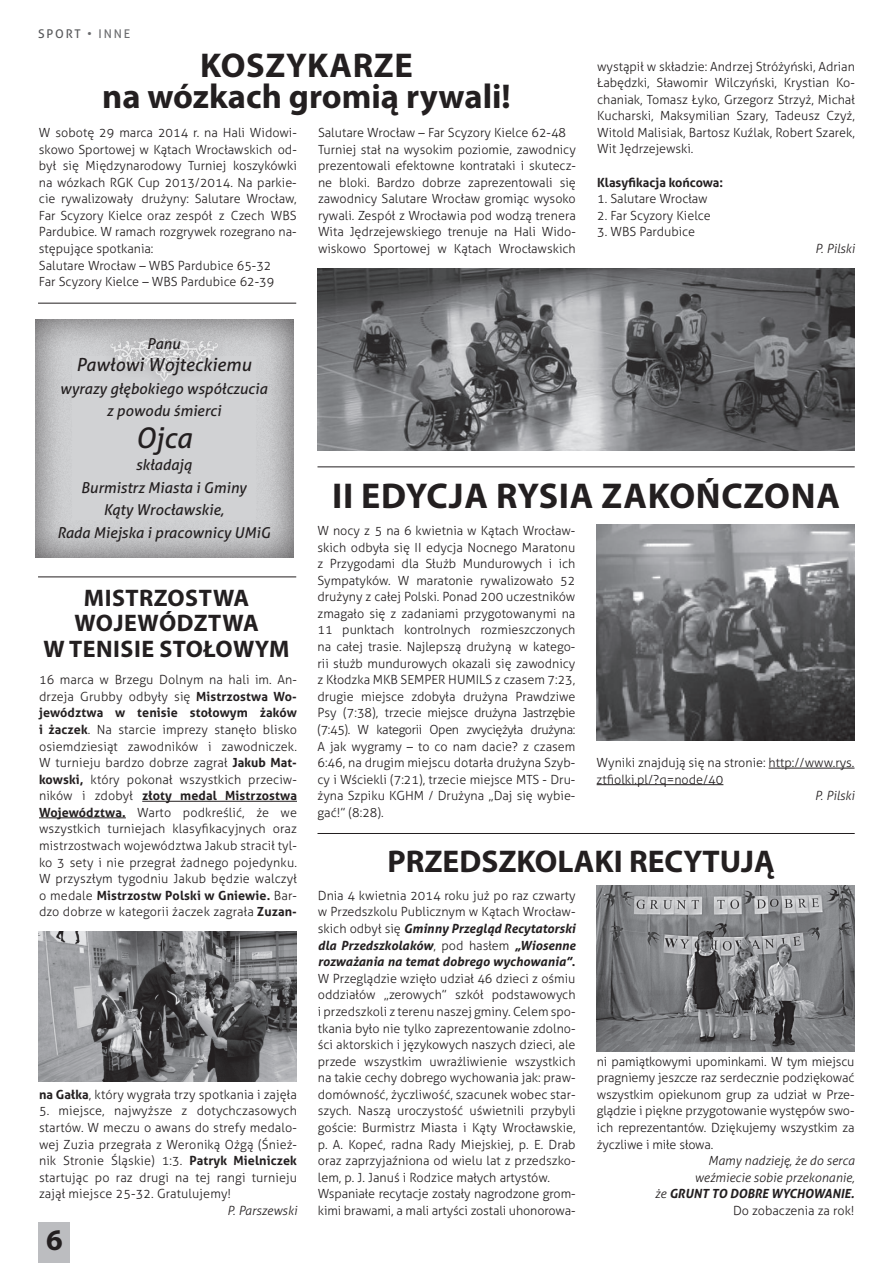
<style>
.page{position:relative;width:893px;height:1263px;background:#fff}
.page>*{position:absolute;margin:0;border:0;box-sizing:border-box;transform-origin:0 0}
.t1{font:700 36px "Myriad Pro";color:#231f20}
.t2{font:700 34.5px/31.5px "Myriad Pro";color:#231f20}
.t3{font:700 31.5px "Myriad Pro";color:#231f20}
.t4{font:700 30px "Myriad Pro";color:#231f20}
.t5{font:italic 28.5px "Aller";color:#231f20}
.t6{font:700 24px "Myriad Pro";color:#231f20}
.t7{font:italic 18px "Aller";color:#231f20}
.t8{font:italic 15px/22.5px "Aller";color:#231f20;text-align:center}
.t9{font:300 12.6px/16.6px "Aller";color:#231f20;text-align:justify}
.t10{font:italic 300 12.6px/16.6px "Aller";color:#231f20;text-align:right}
.t11{font:700 12.6px "Aller";color:#231f20}
.t12{font:12px "Aller";letter-spacing:.15em;color:#57585a}
.s1{color:#6c6d70}
.s2{font-weight:700}
.s3{font-weight:700;font-style:italic}
.s4{font-style:normal}
</style>
<div class="page">
<div style="left:38px;top:1222px;width:32px;height:41px;background:#bcbdc0"></div>
<hr style="left:142px;top:801px;width:155px;height:1px;background:#231f20">
<hr style="left:39px;top:817px;width:87px;height:1px;background:#231f20">
<hr style="left:769px;top:768px;width:85px;height:1px;background:#231f20">
<hr style="left:597px;top:784px;width:126px;height:1px;background:#231f20">
<hr style="left:38px;top:303px;width:258px;height:1px;background:#231f20">
<hr style="left:38px;top:576px;width:258px;height:1px;background:#231f20">
<hr style="left:317px;top:466px;width:538px;height:1px;background:#231f20">
<hr style="left:317px;top:833px;width:538px;height:1px;background:#231f20">
<div style="left:33px;top:318px;width:261px;height:240px;background:#231f20;opacity:.7"></div>
<div style="left:98px;top:325px;width:133px;height:69px;background:#231f20;opacity:.47"></div>
<svg style="left:111px;top:337px;width:107px;height:44px;background:#cccdce"></svg>
<img style="left:317px;top:268px;width:538px;height:182px">
<img style="left:39px;top:932px;width:258px;height:150px">
<img style="left:597px;top:524px;width:258px;height:216px">
<img style="left:597px;top:885px;width:258px;height:166px">
<p class="t12" style="left:38px;top:26px;width:93px">SPORT <span class="s1">• INNE</span></p>
<h2 class="t2" style="left:102px;top:48px;width:410px;text-indent:98px">KOSZYKARZE<br>NA WÓZKACH GROMIĄ RYWALI!</h2>
<p class="t9" style="left:39px;top:124px;width:259px;text-align:left">W sobotę 29 marca 2014 r. na Hali Widowi&shy;skowo Sportowej w Kątach Wrocławskich od&shy;był się Międzynarodowy Turniej koszykówki na wózkach RGK Cup 2013/2014. Na parkie&shy;cie rywalizowały drużyny: Salutare Wrocław, Far Scyzory Kielce oraz zespół z Czech WBS Pardubice. W ramach rozgrywek rozegrano na&shy;stępujące spotkania:<br>Salutare Wrocław – WBS Pardubice 65-32<br>Far Scyzory Kielce – WBS Pardubice 62-39</p>
<p class="t9" style="left:318px;top:124px;width:259px;text-align:left">Salutare Wrocław – Far Scyzory Kielce 62-48<br>Turniej stał na wysokim poziomie, zawodnicy prezentowali efektowne kontrataki i skutecz&shy;ne bloki. Bardzo dobrze zaprezentowali się zawodnicy Salutare Wrocław gromiąc wysoko rywali. Zespół z Wrocławia pod wodzą trenera Wita Jędrzejewskiego trenuje na Hali Wido&shy;wiskowo Sportowej w Kątach Wrocławskich</p>
<p class="t9" style="left:597px;top:58px;width:259px">wystąpił w składzie: Andrzej Stróżyński, Adrian Łabędzki, Sławomir Wilczyński, Krystian Ko&shy;chaniak, Tomasz Łyko, Grzegorz Strzyż, Michał Kucharski, Maksymilian Szary, Tadeusz Czyż, Witold Malisiak, Bartosz Kuźlak, Robert Szarek, Wit Jędrzejewski.</p>
<p class="t11" style="left:597px;top:174px;width:128px">Klasyfikacja końcowa:</p>
<p class="t9" style="left:597px;top:190px;width:112px">1. Salutare Wrocław</p>
<p class="t9" style="left:597px;top:207px;width:115px">2. Far Scyzory Kielce</p>
<p class="t9" style="left:597px;top:224px;width:99px">3. WBS Pardubice</p>
<p class="t10" style="left:815px;top:240px;width:41px">P. Pilski</p>
<p class="t8" style="left:147px;top:332px;width:35px">Panu</p>
<h3 class="t7" style="left:76px;top:354px;width:177px">Pawłowi Wojteckiemu</h3>
<p class="t8" style="left:60px;top:377px;width:209px">wyrazy głębokiego współczucia z powodu śmierci</p>
<h3 class="t5" style="left:135px;top:420px;width:58px">Ojca</h3>
<p class="t8" style="left:57px;top:453px;width:215px">składają<br>Burmistrz Miasta i Gminy<br>Kąty Wrocławskie,<br>Rada Miejska i pracownicy UMiG</p>
<h3 class="t6" style="left:84px;top:582px;width:37px">MISTRZOSTWA</h3>
<h3 class="t6" style="left:74px;top:608px;width:39px">WOJEWÓDZTWA</h3>
<h3 class="t6" style="left:44px;top:633px;width:39px">W TENISIE</h3>
<h3 class="t6" style="left:159px;top:633px;width:17px">STOŁOWYM</h3>
<p class="t9" style="left:39px;top:671px;width:259px">16 marca w Brzegu Dolnym na hali im. An&shy;drzeja Grubby odbyły się <span class="s2">Mistrzostwa Wo&shy;jewództwa w tenisie stołowym żaków i żaczek</span>. Na starcie imprezy stanęło blisko osiemdziesiąt zawodników i zawodniczek.<br>W turnieju bardzo dobrze zagrał <span class="s2">Jakub Mat&shy;kowski,</span> który pokonał wszystkich przeciw&shy;ników i zdobył <span class="s2">złoty medal Mistrzostwa Województwa.</span> Warto podkreślić, że we wszystkich turniejach klasyfikacyjnych oraz mistrzostwach województwa Jakub stracił tyl&shy;ko 3 sety i nie przegrał żadnego pojedynku.<br>W przyszłym tygodniu Jakub będzie walczył o medale <span class="s2">Mistrzostw Polski w Gniewie.</span> Bar&shy;dzo dobrze w kategorii żaczek zagrała <span class="s2">Zuzan-</span></p>
<p class="t9" style="left:39px;top:1086px;width:259px"><span class="s2">na Gałka</span>, który wygrała trzy spotkania i zajęła</p>
<p class="t9" style="left:39px;top:1103px;width:259px">5. miejsce, najwyższe z dotychczasowych startów. W meczu o awans do strefy medalo&shy;wej Zuzia przegrała z Weroniką Ożgą (Śnież&shy;nik Stronie Śląskie) 1:3. <span class="s2">Patryk Mielniczek </span>startując po raz drugi na tej rangi turnieju zajął miejsce 25-32. Gratulujemy!</p>
<p class="t10" style="left:227px;top:1202px;width:71px">P. Parszewski</p>
<h3 class="t4" style="left:46px;top:1220px;width:18px">6</h3>
<h1 class="t1" style="left:332px;top:472px;width:51px">II EDYCJA</h1>
<h1 class="t1" style="left:496px;top:472px;width:42px">RYSIA</h1>
<h1 class="t1" style="left:602px;top:472px;width:24px">ZAKO</h1>
<h1 class="t1" style="left:696px;top:472px;width:50px">ŃCZONA</h1>
<p class="t9" style="left:317px;top:522px;width:259px">W nocy z 5 na 6 kwietnia w Kątach Wrocław&shy;skich odbyła się II edycja Nocnego Maratonu z Przygodami dla Służb Mundurowych i ich Sympatyków. W maratonie rywalizowało 52 drużyny z całej Polski. Ponad 200 uczestników zmagało się z zadaniami przygotowanymi na 11 punktach kontrolnych rozmieszczonych na całej trasie. Najlepszą drużyną w katego&shy;rii służb mundurowych okazali się zawodnicy z Kłodzka MKB SEMPER HUMILS z czasem 7:23, drugie miejsce zdobyła drużyna Prawdziwe Psy (7:38), trzecie miejsce drużyna Jastrzębie (7:45). W kategorii Open zwyciężyła drużyna:<br>A jak wygramy – to co nam dacie? z czasem 6:46, na drugim miejscu dotarła drużyna Szyb&shy;cy i Wściekli (7:21), trzecie miejsce MTS - Dru&shy;żyna Szpiku KGHM / Drużyna „Daj się wybie&shy;gać!” (8:28).</p>
<p class="t9" style="left:597px;top:754px;width:259px">Wyniki znajdują się na stronie: http://www.rys. ztfiolki.pl/?q=node/40</p>
<p class="t10" style="left:815px;top:787px;width:41px">P. Pilski</p>
<h3 class="t3" style="left:387px;top:841px;width:389px">PRZEDSZKOLAKI RECYTUJĄ</h3>
<p class="t9" style="left:318px;top:887px;width:259px;text-align:left">Dnia 4 kwietnia 2014 roku już po raz czwarty w Przedszkolu Publicznym w Kątach Wrocław&shy;skich odbył się <span class="s3">Gminny Przegląd Recytatorski dla Przedszkolaków</span>, pod hasłem <span class="s3">„Wiosenne rozważania na temat dobrego wychowania”</span><span class="s2">.<br></span>W Przeglądzie wzięło udział 46 dzieci z ośmiu oddziałów „zerowych” szkół podstawowych i przedszkoli z terenu naszej gminy. Celem spo&shy;tkania było nie tylko zaprezentowanie zdolno&shy;ści aktorskich i językowych naszych dzieci, ale przede wszystkim uwrażliwienie wszystkich na takie cechy dobrego wychowania jak: praw&shy;domówność, życzliwość, szacunek wobec star&shy;szych. Naszą uroczystość uświetnili przybyli goście: Burmistrz Miasta i Kąty Wrocławskie, p. A. Kopeć, radna Rady Miejskiej, p. E. Drab oraz zaprzyjaźniona od wielu lat z przedszko&shy;lem, p. J. Januś i Rodzice małych artystów.<br>Wspaniałe recytacje zostały nagrodzone grom&shy;kimi brawami, a mali artyści zostali uhonorowa-</p>
<p class="t9" style="left:597px;top:1053px;width:259px">ni pamiątkowymi upominkami. W tym miejscu pragniemy jeszcze raz serdecznie podziękować wszystkim opiekunom grup za udział w Prze&shy;glądzie i piękne przygotowanie występów swo&shy;ich reprezentantów. Dziękujemy wszystkim za życzliwe i miłe słowa.</p>
<p class="t10" style="left:655px;top:1152px;width:201px">Mamy nadzieję, że do serca weźmiecie sobie przekonanie,<br>że <span class="s2">GRUNT TO DOBRE WYCHOWANIE.<br></span><span class="s4">Do zobaczenia za rok!</span></p>
</div>
